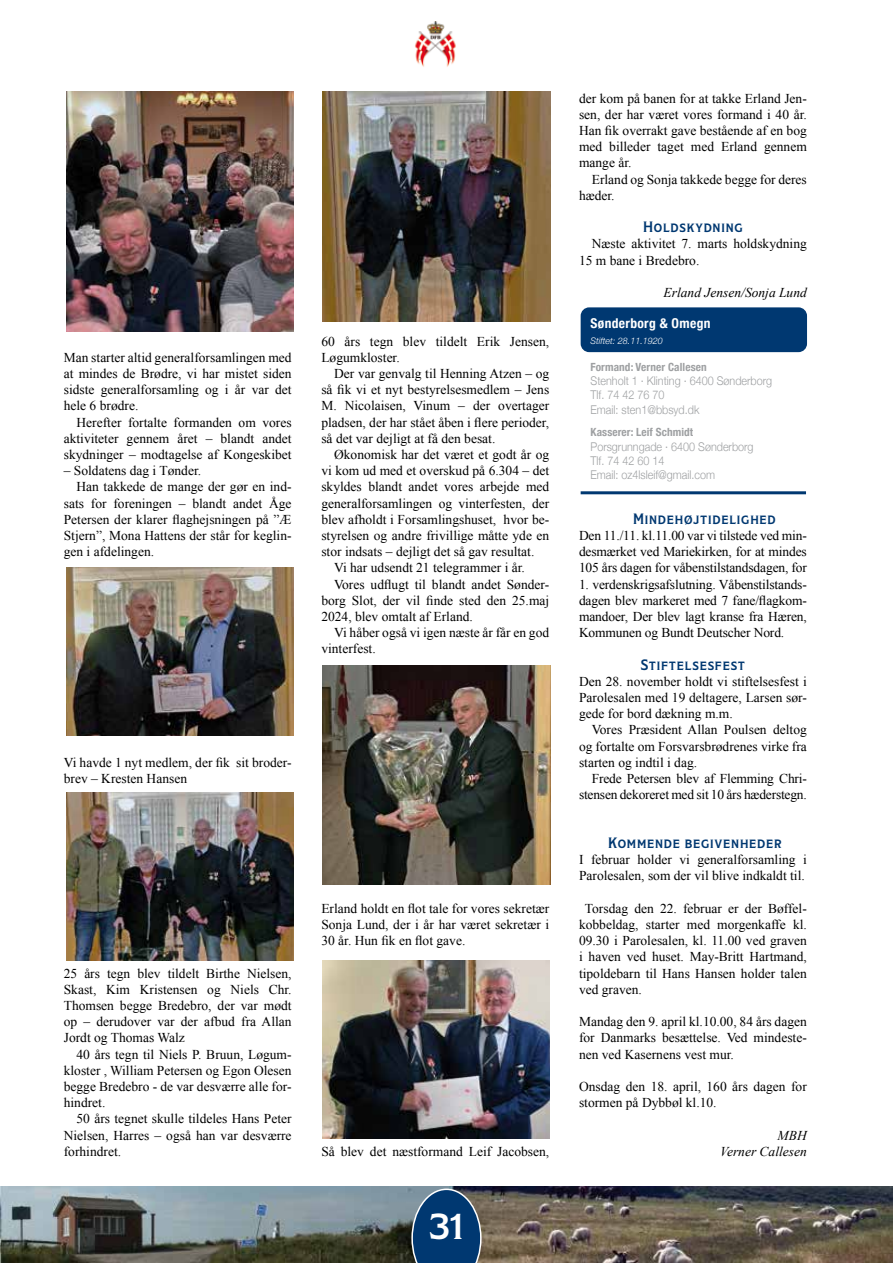
<style>
.page{position:relative;width:893px;height:1263px;background:#fff}
.page>*{position:absolute;margin:0;border:0;box-sizing:border-box;transform-origin:0 0}
.t1{font:36px "Modesto Lite";color:#fff}
.t2{font:15px "Modesto Lite";letter-spacing:.05em;color:#003871}
.t3{font:13.5px/16.2px "Times New Roman";color:#000;text-align:justify}
.t4{font:italic 13.5px/16.2px "Times New Roman";color:#000;text-align:right}
.t5{font:700 condensed 13.5px "Helvetica Neue";letter-spacing:.025em;color:#fff}
.t6{font:300 12px/14.4px "Helvetica Neue";color:#9ea0a2;scale:.9 1}
.t7{font:700 condensed 11.25px "Helvetica Neue";letter-spacing:.01em;color:#9ea0a2}
.t8{font:italic 300 9px "Helvetica Neue";color:#fff}
</style>
<div class="page">
<img style="left:415px;top:21px;width:41px;height:46px">
<div style="left:581px;top:307px;width:226px;height:45px;background:#003871;border-radius:9px"></div>
<hr style="left:581px;top:491px;width:225px;height:3px;background:#003871">
<img style="left:1px;top:1186px;width:892px;height:77px">
<img style="left:0;top:1186px;width:1px;height:77px">
<svg style="left:411px;top:1188px;width:71px;height:75px;background:#1f4b77"></svg>
<img style="left:66px;top:567px;width:228px;height:168px">
<img style="left:66px;top:792px;width:228px;height:169px">
<img style="left:66px;top:91px;width:228px;height:241px">
<img style="left:323px;top:91px;width:227px;height:230px">
<img style="left:323px;top:665px;width:227px;height:219px">
<img style="left:322px;top:961px;width:228px;height:178px">
<p class="t3" style="left:64px;top:349px;width:229px">Man starter altid generalforsamlingen med at mindes de Brødre, vi har mistet siden sidste generalforsamling og i år var det hele 6 brødre.</p>
<p class="t3" style="left:64px;top:414px;width:229px;text-indent:13px">Herefter fortalte formanden om vores aktiviteter gennem året – blandt andet skydninger – modtagelse af Kongeskibet</p>
<p class="t3" style="left:64px;top:462px;width:139px">– Soldatens dag i Tønder.</p>
<p class="t3" style="left:77px;top:479px;width:217px">Han takkede de mange der gør en ind-</p>
<p class="t3" style="left:64px;top:495px;width:229px">sats for foreningen – blandt andet Åge</p>
<p class="t3" style="left:64px;top:511px;width:229px">Petersen der klarer flaghejsningen på ”Æ</p>
<p class="t3" style="left:64px;top:527px;width:229px">Stjern”, Mona Hattens der står for keglin-</p>
<p class="t3" style="left:64px;top:543px;width:92px">gen i afdelingen.</p>
<p class="t3" style="left:321px;top:333px;width:229px">60 års tegn blev tildelt Erik Jensen,<br>Løgumkloster.</p>
<p class="t3" style="left:321px;top:365px;width:229px;text-indent:13px">Der var genvalg til Henning Atzen – og så fik vi et nyt bestyrelsesmedlem – Jens M. Nicolaisen, Vinum – der overtager pladsen, der har stået åben i flere perioder, så det var dejligt at få den besat.</p>
<p class="t3" style="left:334px;top:446px;width:217px">Økonomisk har det været et godt år og</p>
<p class="t3" style="left:321px;top:462px;width:229px">vi kom ud med et overskud på 6.304 – det</p>
<p class="t3" style="left:321px;top:479px;width:229px">skyldes blandt andet vores arbejde med</p>
<p class="t3" style="left:321px;top:495px;width:229px">generalforsamlingen og vinterfesten, der</p>
<p class="t3" style="left:321px;top:511px;width:229px">blev afholdt i Forsamlingshuset, hvor be-</p>
<p class="t3" style="left:321px;top:527px;width:229px">styrelsen og andre frivillige måtte yde en</p>
<p class="t3" style="left:321px;top:543px;width:214px">stor indsats – dejligt det så gav resultat.</p>
<p class="t3" style="left:334px;top:560px;width:192px">Vi har udsendt 21 telegrammer i år.</p>
<p class="t3" style="left:334px;top:576px;width:217px">Vores udflugt til blandt andet Sønder-</p>
<p class="t3" style="left:321px;top:592px;width:229px">borg Slot, der vil finde sted den 25.maj</p>
<p class="t3" style="left:321px;top:608px;width:153px">2024, blev omtalt af Erland.</p>
<p class="t3" style="left:334px;top:624px;width:217px">Vi håber også vi igen næste år får en god</p>
<p class="t3" style="left:321px;top:641px;width:56px">vinterfest.</p>
<p class="t3" style="left:64px;top:754px;width:229px">Vi havde 1 nyt medlem, der fik sit broder&shy;brev – Kresten Hansen</p>
<p class="t3" style="left:64px;top:965px;width:229px">25 års tegn blev tildelt Birthe Nielsen, Skast, Kim Kristensen og Niels Chr.<br>Thomsen begge Bredebro, der var mødt op – derudover var der afbud fra Allan Jordt og Thomas Walz</p>
<p class="t3" style="left:64px;top:1046px;width:229px;text-indent:13px">40 års tegn til Niels P. Bruun, Løgum&shy;kloster , William Petersen og Egon Olesen begge Bredebro - de var desværre alle for&shy;hindret.</p>
<p class="t3" style="left:64px;top:1110px;width:229px;text-indent:13px">50 års tegnet skulle tildeles Hans Peter Nielsen, Harres – også han var desværre forhindret.</p>
<p class="t3" style="left:321px;top:900px;width:229px">Erland holdt en flot tale for vores sekretær Sonja Lund, der i år har været sekretær i 30 år. Hun fik en flot gave.</p>
<p class="t3" style="left:321px;top:1143px;width:229px">Så blev det næstformand Leif Jacobsen,</p>
<h1 class="t1" style="left:429px;top:1208px;width:36px">31</h1>
<p class="t3" style="left:579px;top:90px;width:229px">der kom på banen for at takke Erland Jen&shy;sen, der har været vores formand i 40 år.<br>Han fik overrakt gave bestående af en bog med billeder taget med Erland gennem mange år.</p>
<p class="t3" style="left:579px;top:171px;width:229px;text-indent:13px">Erland og Sonja takkede begge for deres hæder.</p>
<p class="t2" style="left:643px;top:219px;width:101px">Holdskydning</p>
<p class="t3" style="left:579px;top:236px;width:229px;text-indent:13px">Næste aktivitet 7. marts holdskydning<br>15 m bane i Bredebro.</p>
<p class="t4" style="left:664px;top:284px;width:145px">Erland Jensen/Sonja Lund</p>
<p class="t5" style="left:591px;top:312px;width:121px">Sønderborg &amp; Omegn</p>
<p class="t8" style="left:591px;top:333px;width:74px">Stiftet: 28.11.1920</p>
<p class="t7" style="left:591px;top:357px;width:118px">Formand: Verner Callesen</p>
<p class="t6" style="left:591px;top:373px;width:203px">Stenholt 1 · Klinting · 6400 Sønderborg<br>Tlf. 74 42 76 70<br>Email: sten1@bbsyd.dk</p>
<p class="t7" style="left:591px;top:423px;width:104px">Kasserer: Leif Schmidt</p>
<p class="t6" style="left:591px;top:438px;width:183px">Porsgrunngade · 6400 Sønderborg<br>Tlf. 74 42 60 14<br>Email: oz4lsleif@gmail.com</p>
<p class="t2" style="left:633px;top:511px;width:144px">Mindehøjtidelighed</p>
<p class="t3" style="left:579px;top:527px;width:229px">Den 11./11. kl.11.00 var vi tilstede ved min&shy;desmærket ved Mariekirken, for at mindes 105 års dagen for våbenstilstandsdagen, for</p>
<p class="t3" style="left:579px;top:576px;width:229px">1. verdenskrigsafslutning. Våbenstilstands&shy;dagen blev markeret med 7 fane/flagkom&shy;mandoer, Der blev lagt kranse fra Hæren, Kommunen og Bundt Deutscher Nord.</p>
<p class="t2" style="left:641px;top:657px;width:105px">Stiftelsesfest</p>
<p class="t3" style="left:579px;top:673px;width:229px">Den 28. november holdt vi stiftelsesfest i Parolesalen med 19 deltagere, Larsen sør&shy;gede for bord dækning m.m.</p>
<p class="t3" style="left:579px;top:722px;width:229px;text-indent:13px">Vores Præsident Allan Poulsen deltog og fortalte om Forsvarsbrødrenes virke fra starten og indtil i dag.</p>
<p class="t3" style="left:579px;top:770px;width:229px;text-align:right">Frede Petersen blev af Flemming Chri&shy;stensen dekoreret med sit 10 års hæderstegn.</p>
<p class="t2" style="left:608px;top:835px;width:175px">Kommende begivenheder</p>
<p class="t3" style="left:579px;top:851px;width:229px">I februar holder vi generalforsamling i<br>Parolesalen, som der vil blive indkaldt til.</p>
<p class="t3" style="left:579px;top:900px;width:229px;text-indent:6px">Torsdag den 22. februar er der Bøffel&shy;kobbeldag, starter med morgenkaffe kl.<br>09.30 i Parolesalen, kl. 11.00 ved graven i haven ved huset. May-Britt Hartmand, tipoldebarn til Hans Hansen holder talen ved graven.</p>
<p class="t3" style="left:579px;top:1013px;width:229px">Mandag den 9. april kl.10.00, 84 års dagen for Danmarks besættelse. Ved mindeste&shy;nen ved Kasernens vest mur.</p>
<p class="t3" style="left:579px;top:1078px;width:229px">Onsdag den 18. april, 160 års dagen for stormen på Dybbøl kl.10.</p>
<p class="t4" style="left:720px;top:1126px;width:88px">MBH<br>Verner Callesen</p>
</div>
